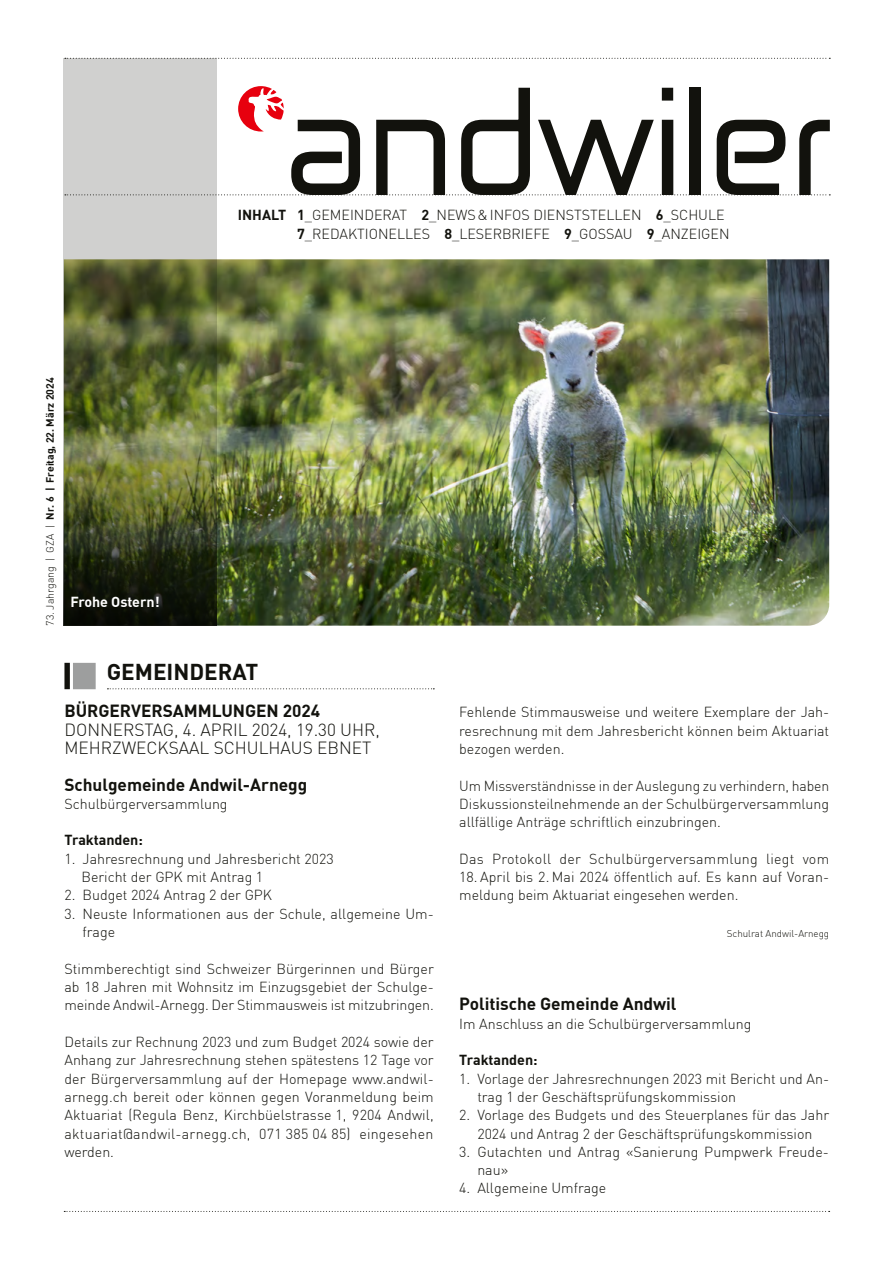
<style>
.page{position:relative;width:893px;height:1263px;background:#fff}
.page>*{position:absolute;margin:0;border:0;box-sizing:border-box;transform-origin:0 0}
.t1{font:700 22.5px "DIN";color:#12120d}
.t2{font:700 17.25px "DIN";color:#12120d}
.t3{font:300 17.25px/18.3px "DIN";color:#12120d}
.t4{font:300 14.25px/18.3px "DIN";color:#12120d}
.t5{font:700 14.25px "DIN";color:#12120d}
.t6{font:700 14.25px "DIN";color:#fff}
.t7{font:700 10.5px "DIN";color:#12120d}
.t8{font:300 9.75px "DIN";color:#12120d}
.s1{font-weight:700}
.s2{font-weight:300}
</style>
<div class="page">
<img style="left:217px;top:259px;width:612px;height:367px">
<svg style="left:218px;top:86px;width:612px;height:109px"></svg>
<svg style="left:218px;top:58px;width:612px;height:1px"></svg>
<svg style="left:64px;top:1211px;width:766px;height:1px"></svg>
<svg style="left:64px;top:58px;width:153px;height:384px;background:#969b82"></svg>
<svg style="left:64px;top:442px;width:153px;height:184px;background:#464d27"></svg>
<div style="left:65px;top:590px;width:100px;height:24px;background:#12120d"></div>
<div style="left:64px;top:663px;width:6px;height:26px;background:#12120d"></div>
<div style="left:73px;top:663px;width:23px;height:26px;background:#9d9e9e"></div>
<svg style="left:107px;top:688px;width:327px;height:1px"></svg>
<p class="t4" style="left:297px;top:206px;width:434px;text-indent:-59px"><span class="s1">INHALT 1</span>_GEMEINDERAT <span class="s1">2</span>_NEWS&amp;INFOS DIENSTSTELLEN <span class="s1">6</span>_SCHULE<br><span class="s1">7</span>_REDAKTIONELLES <span class="s1">8</span>_LESERBRIEFE <span class="s1">9</span>_GOSSAU <span class="s1">9</span>_ANZEIGEN</p>
<p class="t7" style="left:43px;top:626px;width:250px;rotate:-90deg"><span class="s2">73. Jahrgang | GZA |</span> Nr. 6 | Freitag, 22. März 2024</p>
<p class="t6" style="left:70px;top:593px;width:91px">Frohe Ostern!</p>
<h1 class="t1" style="left:107px;top:657px;width:153px">GEMEINDERAT</h1>
<p class="t2" style="left:64px;top:700px;width:257px">BÜRGERVERSAMMLUNGEN 2024</p>
<p class="t3" style="left:64px;top:720px;width:317px">DONNERSTAG, 4. APRIL 2024, 19.30 UHR,<br>MEHRZWECKSAAL SCHULHAUS EBNET</p>
<p class="t2" style="left:64px;top:773px;width:244px">Schulgemeinde Andwil-Arnegg</p>
<p class="t4" style="left:64px;top:794px;width:165px">Schulbürgerversammlung</p>
<p class="t5" style="left:64px;top:831px;width:80px">Traktanden:</p>
<p class="t4" style="left:81px;top:849px;width:254px;text-indent:-17px">1. Jahresrechnung und Jahresbericht 2023<br>Bericht der GPK mit Antrag 1</p>
<p class="t4" style="left:64px;top:886px;width:209px">2. Budget 2024 Antrag 2 der GPK</p>
<p class="t4" style="left:83px;top:904px;width:353px;text-indent:-18px">3. Neuste Informationen aus der Schule, allgemeine Um&shy;frage</p>
<p class="t4" style="left:64px;top:959px;width:371px;text-align:justify">Stimmberechtigt sind Schweizer Bürgerinnen und Bürger ab 18 Jahren mit Wohnsitz im Einzugsgebiet der Schulge&shy;meinde Andwil-Arnegg. Der Stimmausweis ist mitzubringen.</p>
<p class="t4" style="left:64px;top:1032px;width:371px;text-align:justify">Details zur Rechnung 2023 und zum Budget 2024 sowie der Anhang zur Jahresrechnung stehen spätestens 12 Tage vor der Bürgerversammlung auf der Homepage www.andwil&shy;arnegg.ch bereit oder können gegen Voranmeldung beim Aktuariat (Regula Benz, Kirchbüelstrasse 1, 9204 Andwil, aktuariat@andwil-arnegg.ch, 071 385 04 85) eingesehen werden.</p>
<p class="t4" style="left:459px;top:703px;width:371px;text-align:justify">Fehlende Stimmausweise und weitere Exemplare der Jah&shy;resrechnung mit dem Jahresbericht können beim Aktuariat bezogen werden.</p>
<p class="t4" style="left:459px;top:776px;width:372px;text-align:justify">Um Missverständnisse in der Auslegung zu verhindern, haben Diskussionsteilnehmende an der Schulbürgerversammlung allfällige Anträge schriftlich einzubringen.</p>
<p class="t4" style="left:459px;top:849px;width:371px">Das Protokoll der Schulbürgerversammlung liegt vom</p>
<p class="t4" style="left:459px;top:868px;width:371px">18. April bis 2. Mai 2024 öffentlich auf. Es kann auf Voran&shy;meldung beim Aktuariat eingesehen werden.</p>
<p class="t8" style="left:727px;top:927px;width:104px">Schulrat Andwil-Arnegg</p>
<p class="t2" style="left:459px;top:993px;width:219px">Politische Gemeinde Andwil</p>
<p class="t4" style="left:459px;top:1014px;width:294px">Im Anschluss an die Schulbürgerversammlung</p>
<p class="t5" style="left:459px;top:1051px;width:80px">Traktanden:</p>
<p class="t4" style="left:477px;top:1069px;width:353px;text-indent:-18px">1. Vorlage der Jahresrechnungen 2023 mit Bericht und An&shy;trag 1 der Geschäftsprüfungskommission</p>
<p class="t4" style="left:459px;top:1106px;width:371px;text-align:center">2. Vorlage des Budgets und des Steuerplanes für das Jahr<br>2024 und Antrag 2 der Geschäftsprüfungskommission</p>
<p class="t4" style="left:477px;top:1142px;width:353px;text-indent:-18px">3. Gutachten und Antrag «Sanierung Pumpwerk Freude&shy;nau»</p>
<p class="t4" style="left:459px;top:1179px;width:149px">4. Allgemeine Umfrage</p>
</div>
